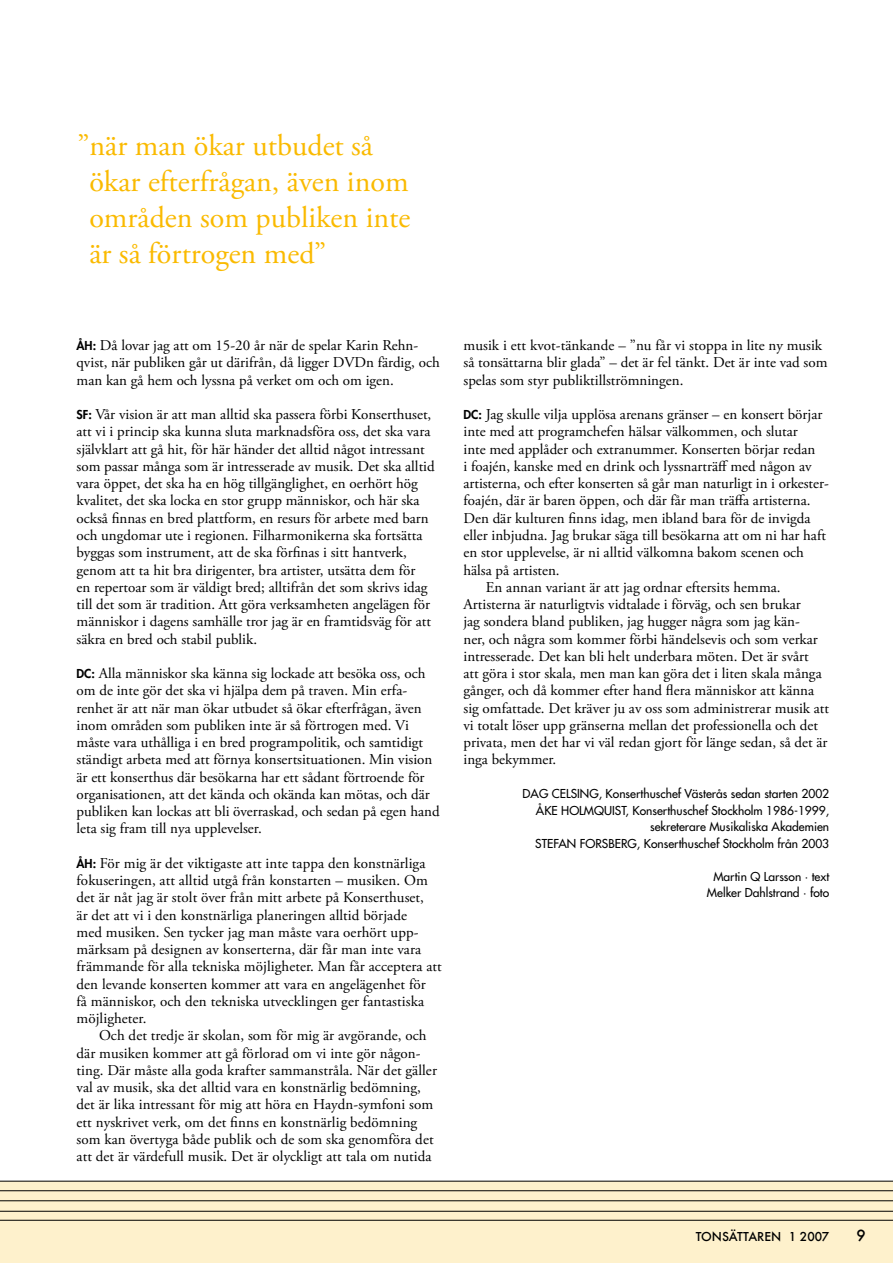
<style>
.page{position:relative;width:893px;height:1263px;background:#fff}
.page>*{position:absolute;margin:0;border:0;box-sizing:border-box;transform-origin:0 0}
.t1{font:30px/36px "Adobe Garamond Pro";color:#faba00}
.t2{font:15px/17.2px "Adobe Garamond Pro";color:#000}
.t3{font:500 12px/16.5px "Futura Std";color:#000;text-align:right}
.t4{font:500 12px "Futura";color:#000}
.s1{font-family:"Futura Std";font-weight:800;font-size:12px}
</style>
<div class="page">
<div style="left:0;top:1181px;width:893px;height:82px;background:#fef1cc"></div>
<hr style="left:0;top:1220px;width:893px;height:1px;background:#000">
<hr style="left:0;top:1211px;width:893px;height:1px;background:#000">
<hr style="left:0;top:1200px;width:893px;height:1px;background:#000">
<hr style="left:0;top:1190px;width:893px;height:1px;background:#000">
<hr style="left:0;top:1181px;width:893px;height:1px;background:#000">
<h1 class="t1" style="left:89px;top:128px;width:322px;text-indent:-12px">”när man ökar utbudet så ökar efterfrågan, även inom områden som publiken inte är så förtrogen med”</h1>
<p class="t2" style="left:77px;top:337px;width:365px"><span class="s1">ÅH:</span> Då lovar jag att om 15-20 år när de spelar Karin Rehn&shy;qvist, när publiken går ut därifrån, då ligger DVDn färdig, och man kan gå hem och lyssna på verket om och om igen.</p>
<p class="t2" style="left:77px;top:406px;width:360px"><span class="s1">SF:</span> Vår vision är att man alltid ska passera förbi Konserthuset, att vi i princip ska kunna sluta marknadsföra oss, det ska vara självklart att gå hit, för här händer det alltid något intressant som passar många som är intresserade av musik. Det ska alltid vara öppet, det ska ha en hög tillgänglighet, en oerhört hög kvalitet, det ska locka en stor grupp människor, och här ska också finnas en bred plattform, en resurs för arbete med barn och ungdomar ute i regionen. Filharmonikerna ska fortsätta byggas som instrument, att de ska förfinas i sitt hantverk, genom att ta hit bra dirigenter, bra artister, utsätta dem för<br>en repertoar som är väldigt bred; alltifrån det som skrivs idag till det som är tradition. Att göra verksamheten angelägen för människor i dagens samhälle tror jag är en framtidsväg för att säkra en bred och stabil publik.</p>
<p class="t2" style="left:77px;top:665px;width:365px"><span class="s1">DC:</span> Alla människor ska känna sig lockade att besöka oss, och om de inte gör det ska vi hjälpa dem på traven. Min erfa&shy;renhet är att när man ökar utbudet så ökar efterfrågan, även inom områden som publiken inte är så förtrogen med. Vi måste vara uthålliga i en bred programpolitik, och samtidigt ständigt arbeta med att förnya konsertsituationen. Min vision är ett konserthus där besökarna har ett sådant förtroende för organisationen, att det kända och okända kan mötas, och där publiken kan lockas att bli överraskad, och sedan på egen hand leta sig fram till nya upplevelser.</p>
<p class="t2" style="left:77px;top:855px;width:367px"><span class="s1">ÅH:</span> För mig är det viktigaste att inte tappa den konstnärliga fokuseringen, att alltid utgå från konstarten – musiken. Om det är nåt jag är stolt över från mitt arbete på Konserthuset,<br>är det att vi i den konstnärliga planeringen alltid började<br>med musiken. Sen tycker jag man måste vara oerhört upp&shy;märksam på designen av konserterna, där får man inte vara främmande för alla tekniska möjligheter. Man får acceptera att den levande konserten kommer att vara en angelägenhet för<br>få människor, och den tekniska utvecklingen ger fantastiska möjligheter.</p>
<p class="t2" style="left:77px;top:1027px;width:362px;text-indent:23px">Och det tredje är skolan, som för mig är avgörande, och där musiken kommer att gå förlorad om vi inte gör någon&shy;ting. Där måste alla goda krafter sammanstråla. När det gäller val av musik, ska det alltid vara en konstnärlig bedömning, det är lika intressant för mig att höra en Haydn-symfoni som ett nyskrivet verk, om det finns en konstnärlig bedömning som kan övertyga både publik och de som ska genomföra det att det är värdefull musik. Det är olyckligt att tala om nutida</p>
<p class="t2" style="left:463px;top:337px;width:366px">musik i ett kvot-tänkande – ”nu får vi stoppa in lite ny musik så tonsättarna blir glada” – det är fel tänkt. Det är inte vad som spelas som styr publiktillströmningen.</p>
<p class="t2" style="left:463px;top:406px;width:360px"><span class="s1">DC:</span> Jag skulle vilja upplösa arenans gränser – en konsert börjar</p>
<p class="t2" style="left:463px;top:424px;width:336px">inte med att programchefen hälsar välkommen, och slutar</p>
<p class="t2" style="left:463px;top:441px;width:353px">inte med applåder och extranummer. Konserten börjar redan</p>
<p class="t2" style="left:463px;top:458px;width:350px">i foajén, kanske med en drink och lyssnarträff med någon av</p>
<p class="t2" style="left:463px;top:475px;width:367px">artisterna, och efter konserten så går man naturligt in i orkester-</p>
<p class="t2" style="left:463px;top:493px;width:349px">foajén, där är baren öppen, och där får man träffa artisterna.</p>
<p class="t2" style="left:463px;top:510px;width:349px">Den där kulturen finns idag, men ibland bara för de invigda</p>
<p class="t2" style="left:463px;top:527px;width:364px">eller inbjudna. Jag brukar säga till besökarna att om ni har haft</p>
<p class="t2" style="left:463px;top:544px;width:342px">en stor upplevelse, är ni alltid välkomna bakom scenen och</p>
<p class="t2" style="left:463px;top:562px;width:98px">hälsa på artisten.</p>
<p class="t2" style="left:486px;top:579px;width:296px">En annan variant är att jag ordnar eftersits hemma.</p>
<p class="t2" style="left:463px;top:596px;width:339px">Artisterna är naturligtvis vidtalade i förväg, och sen brukar</p>
<p class="t2" style="left:463px;top:613px;width:338px">jag sondera bland publiken, jag hugger några som jag kän-</p>
<p class="t2" style="left:463px;top:631px;width:356px">ner, och några som kommer förbi händelsevis och som verkar</p>
<p class="t2" style="left:463px;top:648px;width:347px">intresserade. Det kan bli helt underbara möten. Det är svårt</p>
<p class="t2" style="left:463px;top:665px;width:360px">att göra i stor skala, men man kan göra det i liten skala många</p>
<p class="t2" style="left:463px;top:682px;width:352px">gånger, och då kommer efter hand flera människor att känna</p>
<p class="t2" style="left:463px;top:700px;width:367px">sig omfattade. Det kräver ju av oss som administrerar musik att</p>
<p class="t2" style="left:463px;top:717px;width:356px">vi totalt löser upp gränserna mellan det professionella och det</p>
<p class="t2" style="left:463px;top:734px;width:366px">privata, men det har vi väl redan gjort för länge sedan, så det är</p>
<p class="t2" style="left:463px;top:751px;width:94px">inga bekymmer.</p>
<p class="t3" style="left:523px;top:785px;width:308px">DAG CELSING, Konserthuschef Västerås sedan starten 2002<br>ÅKE HOLMQUIST, Konserthuschef Stockholm 1986-1999, sekreterare Musikaliska Akademien<br>STEFAN FORSBERG, Konserthuschef Stockholm från 2003</p>
<p class="t3" style="left:707px;top:868px;width:124px;text-align:center">Martin Q Larsson · text<br>Melker Dahlstrand · foto</p>
<p class="t4" style="left:696px;top:1228px;width:135px">TONSÄTTAREN 1 2007</p>
</div>
